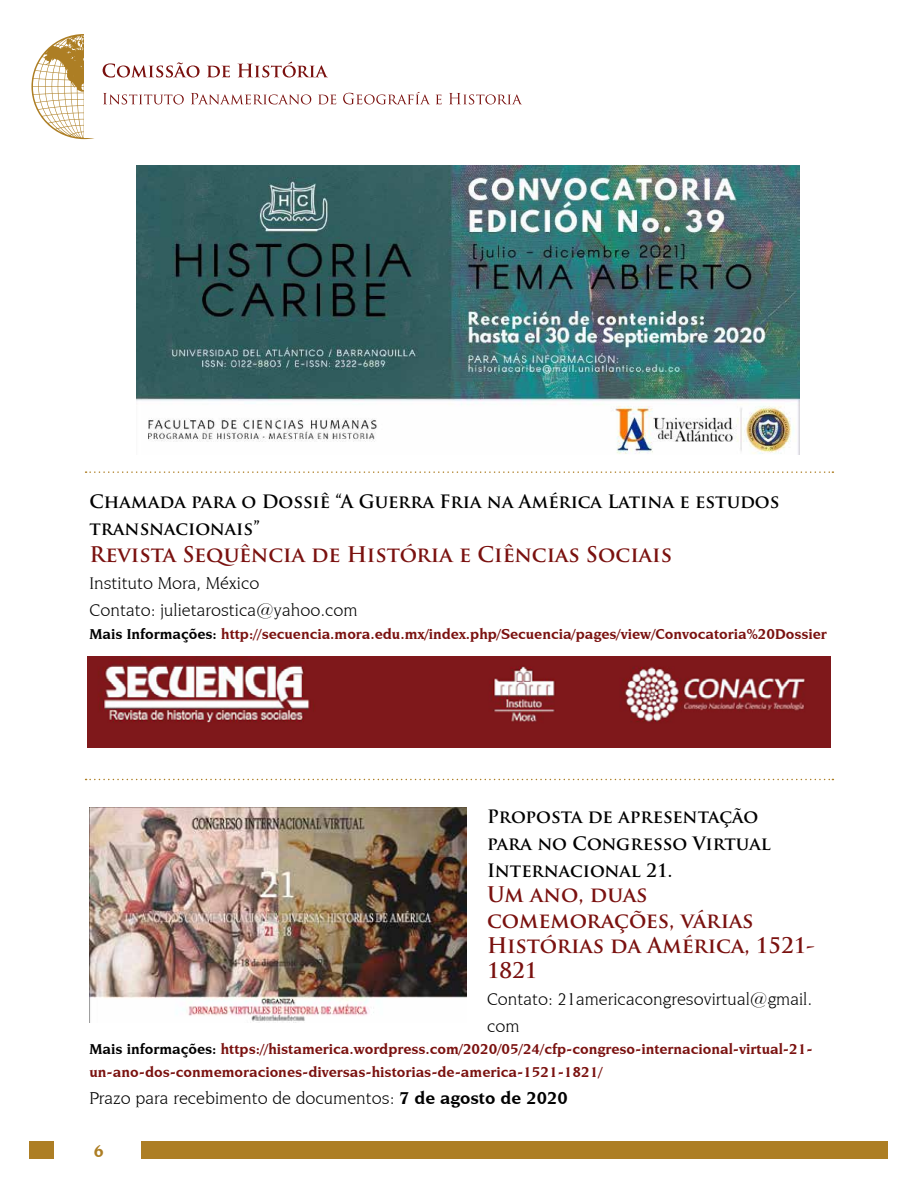
<style>
.page{position:relative;width:918px;height:1188px;background:#fff}
.page>*{position:absolute;margin:0;border:0;box-sizing:border-box;transform-origin:0 0}
.t1{font:700 21px/25.2px "Trajan Pro";color:#7a110f}
.t2{font:18px/27px "Novarese IT Cby BT";color:#000}
.t3{font:700 18px/27px "Trajan Pro";color:#000}
.t4{font:700 18px "Novarese IT Cby BT";color:#ad7e24}
.t5{font:700 15px/22.5px "Novarese IT Cby BT";color:#7a110f}
.s1{color:#000}
.s2{font-weight:700}
</style>
<div class="page">
<div style="left:30px;top:1141px;width:858px;height:18px;background:#ad7e24"></div>
<div style="left:54px;top:1141px;width:86px;height:19px;background:#fff"></div>
<svg style="left:31px;top:34px;width:305px;height:105px"></svg>
<svg style="left:343px;top:92px;width:87px;height:12px"></svg>
<svg style="left:436px;top:95px;width:6px;height:9px"></svg>
<svg style="left:449px;top:93px;width:73px;height:11px"></svg>
<svg style="left:86px;top:471px;width:747px;height:2px"></svg>
<svg style="left:86px;top:779px;width:747px;height:1px"></svg>
<img style="left:136px;top:166px;width:663px;height:289px">
<img style="left:87px;top:657px;width:744px;height:91px">
<img style="left:90px;top:807px;width:376px;height:216px">
<p class="t3" style="left:90px;top:488px;width:692px">Chamada para o Dossiê “A Guerra Fria na América Latina e estudos transnacionais”</p>
<h1 class="t1" style="left:90px;top:542px;width:584px">Revista Sequência de História e Ciências Sociais</h1>
<p class="t2" style="left:90px;top:569px;width:270px">Instituto Mora, México<br>Contato: julietarostica@yahoo.com</p>
<p class="t5" style="left:90px;top:622px;width:739px"><span class="s1">Mais Informações:</span> http://secuencia.mora.edu.mx/index.php/Secuencia/pages/view/Convocatoria%20Dossier</p>
<p class="t3" style="left:487px;top:803px;width:285px">Proposta de apresentação para no Congresso Virtual<br>Internacional 21.</p>
<h1 class="t1" style="left:487px;top:882px;width:330px">Um ano, duas comemorações, várias<br>Histórias da América, 1521-<br>1821</h1>
<p class="t2" style="left:487px;top:985px;width:326px">Contato: 21americacongresovirtual@gmail. com</p>
<p class="t5" style="left:90px;top:1038px;width:725px"><span class="s1">Mais informações:</span> https://histamerica.wordpress.com/2020/05/24/cfp-congreso-internacional-virtual-21- un-ano-dos-conmemoraciones-diversas-historias-de-america-1521-1821/</p>
<p class="t2" style="left:90px;top:1084px;width:480px">Prazo para recebimento de documentos: <span class="s2">7 de agosto de 2020</span></p>
<p class="t4" style="left:93px;top:1140px;width:12px">6</p>
</div>
